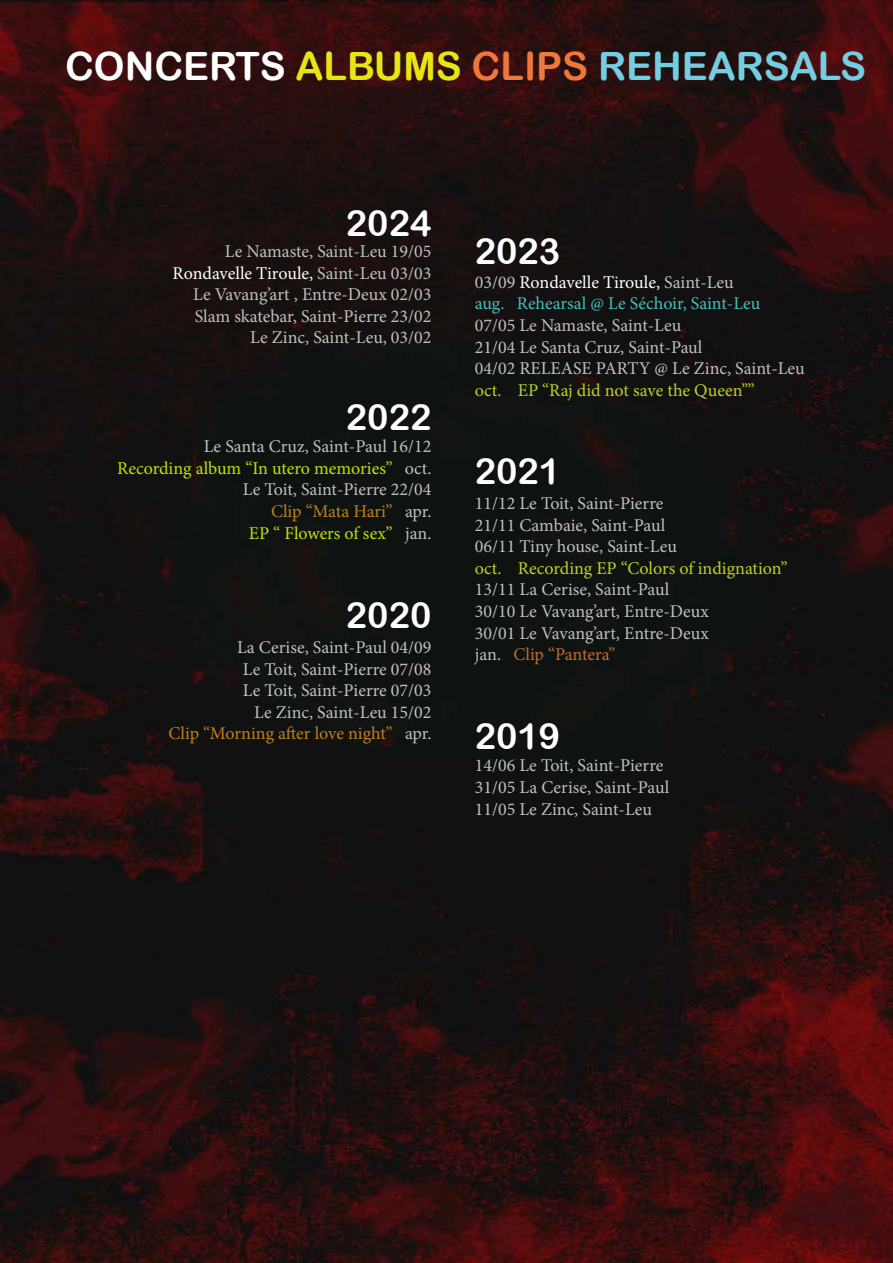
<style>
.page{position:relative;width:893px;height:1263px;background:#fff}
.page>*{position:absolute;margin:0;border:0;box-sizing:border-box;transform-origin:0 0}
.t1{font:39px "Arial Rounded MT Bold";color:#74cee2}
.t2{font:36px "Arial Rounded MT Bold";color:#fff}
.t3{font:18px/21.6px "Minion Pro";color:#c0c0c0}
.t4{font:18px "Minion Pro";color:#c0cf28}
.t5{font:18px/21.6px "Minion Pro";color:#41c0c0}
.t6{font:18px "Minion Pro";letter-spacing:-.005em;color:#c08212}
.s1{color:#fff}
.s2{color:#e7e614}
.s3{color:#ec783b}
.s4{color:#c0c0c0}
.s5{color:#c0e10b}
.s6{color:#c08212}
.s7{color:#c06d29}
.s8{font-family:"Arial Rounded MT Bold";font-size:36px;color:#fff}
</style>
<div class="page">
<img style="left:0;top:1px;width:893px;height:1262px">
<h1 class="t1" style="left:65px;top:43px;width:802px"><span class="s1">CONCERTS</span> <span class="s2">ALBUMS</span> <span class="s3">CLIPS</span> REHEARSALS</h1>
<h2 class="t2" style="left:346px;top:202px;width:87px">2024</h2>
<p class="t3" style="left:172px;top:240px;width:260px;text-align:right">Le Namaste, Saint-Leu 19/05<br><span class="s1">Rondavelle Tiroule,</span> Saint-Leu 03/03<br>Le Vavang’art , Entre-Deux 02/03<br>Slam skatebar, Saint-Pierre 23/02<br>Le Zinc, Saint-Leu, 03/02</p>
<h2 class="t2" style="left:475px;top:230px;width:87px">2023</h2>
<p class="t5" style="left:475px;top:271px;width:287px"><span class="s4">03/09</span> <span class="s1">Rondavelle Tiroule,</span> <span class="s4">Saint-Leu </span>aug. Rehearsal @ Le Séchoir, Saint-Leu</p>
<p class="t3" style="left:475px;top:314px;width:331px">07/05 Le Namaste, Saint-Leu<br>21/04 Le Santa Cruz, Saint-Paul<br>04/02 RELEASE PARTY @ Le Zinc, Saint-Leu</p>
<p class="t4" style="left:475px;top:378px;width:281px">oct. EP “Raj did not save the Queen””</p>
<h2 class="t2" style="left:346px;top:396px;width:87px">2022</h2>
<p class="t3" style="left:117px;top:436px;width:316px;text-align:right">Le Santa Cruz, Saint-Paul 16/12<br><span class="s5">Recording album “In utero memories”</span> oct.<br>Le Toit, Saint-Pierre 22/04<br><span class="s6">Clip “Mata Hari”</span> apr.<br><span class="s5">EP “ Flowers of sex”</span> jan.</p>
<h2 class="t2" style="left:475px;top:449px;width:87px">2021</h2>
<p class="t3" style="left:475px;top:492px;width:204px">11/12 Le Toit, Saint-Pierre<br>21/11 Cambaie, Saint-Paul<br>06/11 Tiny house, Saint-Leu</p>
<p class="t4" style="left:475px;top:556px;width:314px">oct. Recording EP “Colors of indignation”</p>
<p class="t3" style="left:475px;top:579px;width:236px">13/11 La Cerise, Saint-Paul<br>30/10 Le Vavang’art, Entre-Deux<br>30/01 Le Vavang’art, Entre-Deux jan. <span class="s7">Clip “Pantera”</span></p>
<h2 class="t2" style="left:346px;top:593px;width:87px">2020</h2>
<p class="t3" style="left:237px;top:636px;width:196px">La Cerise, Saint-Paul 04/09</p>
<p class="t3" style="left:243px;top:658px;width:190px">Le Toit, Saint-Pierre 07/08</p>
<p class="t3" style="left:243px;top:680px;width:190px">Le Toit, Saint-Pierre 07/03</p>
<p class="t3" style="left:254px;top:701px;width:179px">Le Zinc, Saint-Leu 15/02</p>
<p class="t6" style="left:169px;top:721px;width:393px">Clip “Morning after love night” <span class="s4">apr.</span> <span class="s8">2019</span></p>
<p class="t3" style="left:475px;top:755px;width:196px">14/06 Le Toit, Saint-Pierre<br>31/05 La Cerise, Saint-Paul<br>11/05 Le Zinc, Saint-Leu</p>
</div>
